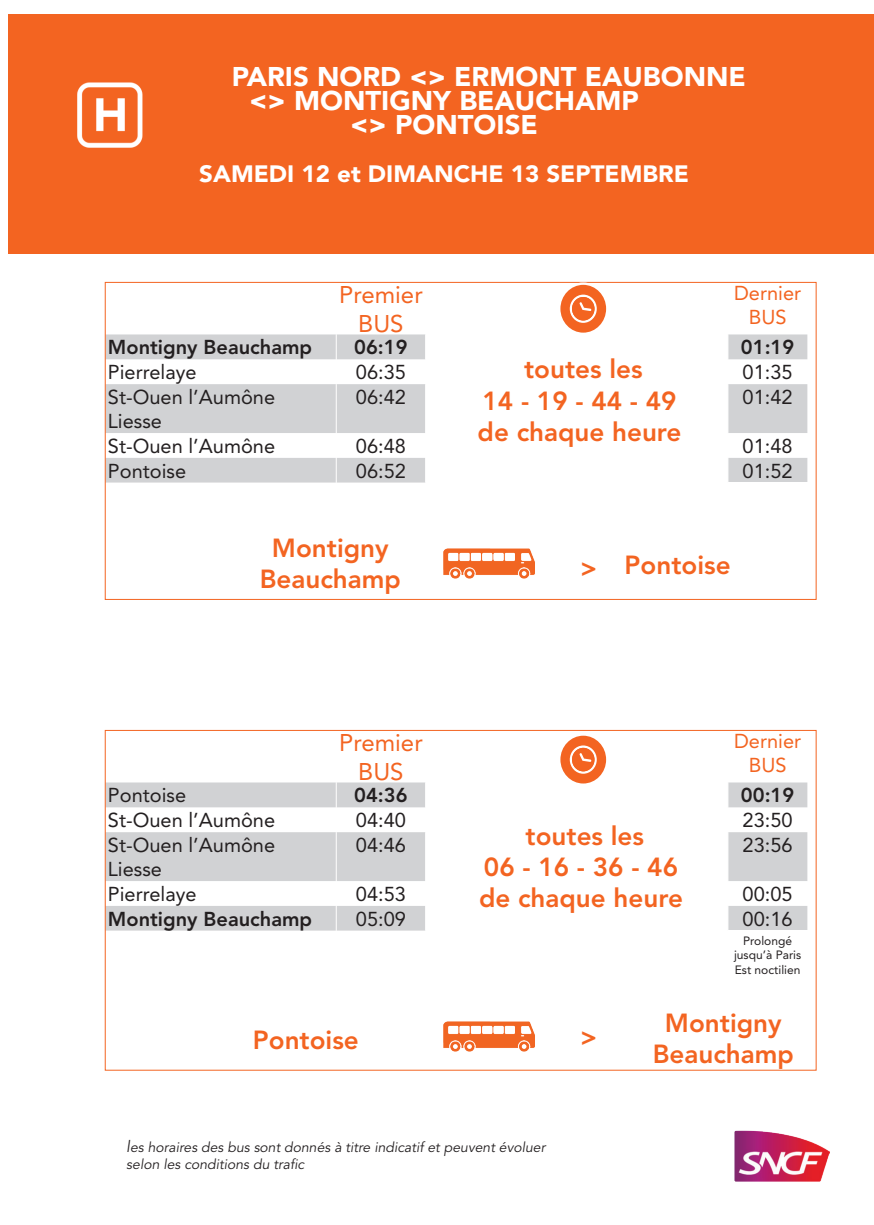
<style>
.page{position:relative;width:874px;height:1225px;background:#fff}
.page>*{position:absolute;margin:0;border:0;box-sizing:border-box;transform-origin:0 0}
.t1{font:900 26.8px "Avenir LT Std";color:#fff}
.t2{font:800 26px/31.2px "Avenir LT Std";color:#f36421;text-align:center}
.t3{font:24px/28.8px "Avenir LT Std";color:#f36421;text-align:center}
.t4{font:900 23.6px "Avenir LT Std";color:#fff}
.t5{font:20px/24px "Avenir LT Std";color:#231f20}
.t6{font:800 20px "Avenir LT Std";color:#231f20}
.t7{font:20px/24px "Avenir LT Std";color:#f36421;text-align:center}
.t8{font:italic 14px/16.8px "Avenir LT Std";color:#231f20}
.t9{font:12px/14.4px "Avenir LT Std";color:#231f20;text-align:center}
.s1{font-size:16px}
</style>
<div class="page">
<img style="left:734px;top:1130px;width:95px;height:51px">
<svg style="left:107px;top:334px;width:700px;height:148px"></svg>
<svg style="left:336px;top:334px;width:1px;height:50px"></svg>
<svg style="left:425px;top:334px;width:1px;height:50px"></svg>
<svg style="left:727px;top:334px;width:1px;height:50px"></svg>
<hr style="left:336px;top:384px;width:1px;height:49px;background:#fff">
<hr style="left:425px;top:384px;width:1px;height:49px;background:#fff">
<hr style="left:727px;top:384px;width:1px;height:49px;background:#fff">
<svg style="left:107px;top:433px;width:319px;height:50px"></svg>
<svg style="left:727px;top:433px;width:1px;height:49px"></svg>
<img style="left:427px;top:548px;width:126px;height:52px">
<svg style="left:558px;top:282px;width:50px;height:53px"></svg>
<div style="left:9px;top:14px;width:864px;height:240px;background:#f36421"></div>
<img style="left:77px;top:82px;width:66px;height:66px">
<svg style="left:107px;top:782px;width:700px;height:148px"></svg>
<svg style="left:336px;top:782px;width:1px;height:50px"></svg>
<svg style="left:425px;top:782px;width:1px;height:50px"></svg>
<svg style="left:727px;top:782px;width:1px;height:50px"></svg>
<hr style="left:336px;top:832px;width:1px;height:49px;background:#fff">
<hr style="left:425px;top:832px;width:1px;height:49px;background:#fff">
<hr style="left:727px;top:832px;width:1px;height:49px;background:#fff">
<svg style="left:107px;top:881px;width:319px;height:50px"></svg>
<svg style="left:727px;top:881px;width:1px;height:49px"></svg>
<hr style="left:336px;top:930px;width:1px;height:59px;background:#fff">
<hr style="left:425px;top:930px;width:1px;height:59px;background:#fff">
<img style="left:427px;top:1021px;width:126px;height:50px">
<svg style="left:558px;top:735px;width:50px;height:51px"></svg>
<h1 class="t1" style="left:232px;top:60px;width:515px">PARIS NORD &lt;&gt; ERMONT EAUBONNE</h1>
<h1 class="t1" style="left:249px;top:84px;width:391px">&lt;&gt; MONTIGNY BEAUCHAMP</h1>
<h1 class="t1" style="left:350px;top:108px;width:189px">&lt;&gt; PONTOISE</h1>
<p class="t4" style="left:199px;top:159px;width:491px">SAMEDI 12 et DIMANCHE 13 SEPTEMBRE</p>
<p class="t3" style="left:339px;top:281px;width:85px">Premier<br>BUS</p>
<p class="t7" style="left:733px;top:281px;width:69px">Dernier<br>BUS</p>
<p class="t6" style="left:108px;top:336px;width:206px">Montigny Beauchamp</p>
<p class="t6" style="left:354px;top:336px;width:55px">06:19</p>
<p class="t6" style="left:740px;top:336px;width:55px">01:19</p>
<p class="t5" style="left:108px;top:360px;width:90px">Pierrelaye</p>
<p class="t5" style="left:356px;top:360px;width:52px">06:35</p>
<p class="t5" style="left:742px;top:360px;width:52px">01:35</p>
<p class="t5" style="left:108px;top:385px;width:169px">St-Ouen l’Aumône<br>Liesse</p>
<p class="t5" style="left:356px;top:385px;width:52px">06:42</p>
<p class="t5" style="left:742px;top:385px;width:52px">01:42</p>
<p class="t5" style="left:108px;top:434px;width:169px">St-Ouen l’Aumône</p>
<p class="t5" style="left:356px;top:434px;width:52px">06:48</p>
<p class="t5" style="left:742px;top:434px;width:52px">01:48</p>
<p class="t5" style="left:108px;top:459px;width:80px">Pontoise</p>
<p class="t5" style="left:356px;top:459px;width:52px">06:52</p>
<p class="t5" style="left:742px;top:459px;width:52px">01:52</p>
<h2 class="t2" style="left:477px;top:354px;width:205px">toutes les<br>14 - 19 - 44 - 49 de chaque heure</h2>
<h2 class="t2" style="left:259px;top:532px;width:143px">Montigny<br>Beauchamp</h2>
<h2 class="t2" style="left:580px;top:549px;width:152px">&gt; Pontoise</h2>
<p class="t3" style="left:339px;top:728px;width:85px">Premier<br>BUS</p>
<p class="t7" style="left:733px;top:729px;width:69px">Dernier<br>BUS</p>
<p class="t5" style="left:108px;top:783px;width:80px">Pontoise</p>
<p class="t6" style="left:354px;top:783px;width:55px">04:36</p>
<p class="t6" style="left:740px;top:783px;width:55px">00:19</p>
<p class="t5" style="left:108px;top:808px;width:169px">St-Ouen l’Aumône</p>
<p class="t5" style="left:356px;top:808px;width:52px">04:40</p>
<p class="t5" style="left:742px;top:808px;width:52px">23:50</p>
<p class="t5" style="left:108px;top:833px;width:169px">St-Ouen l’Aumône<br>Liesse</p>
<p class="t5" style="left:356px;top:833px;width:52px">04:46</p>
<p class="t5" style="left:742px;top:833px;width:52px">23:56</p>
<p class="t5" style="left:108px;top:882px;width:90px">Pierrelaye</p>
<p class="t5" style="left:356px;top:882px;width:52px">04:53</p>
<p class="t5" style="left:742px;top:882px;width:52px">00:05</p>
<p class="t6" style="left:108px;top:907px;width:206px">Montigny Beauchamp</p>
<p class="t5" style="left:356px;top:907px;width:52px">05:09</p>
<p class="t5" style="left:742px;top:907px;width:52px">00:16</p>
<p class="t9" style="left:733px;top:933px;width:69px">Prolongé jusqu’à Paris<br>Est noctilien</p>
<h2 class="t2" style="left:652px;top:1007px;width:143px">Montigny<br>Beauchamp</h2>
<h2 class="t2" style="left:479px;top:820px;width:205px">toutes les<br>06 - 16 - 36 - 46 de chaque heure</h2>
<h2 class="t2" style="left:253px;top:1024px;width:107px">Pontoise</h2>
<h2 class="t2" style="left:580px;top:1021px;width:19px">&gt;</h2>
<p class="t8" style="left:126px;top:1139px;width:420px"><span class="s1">l</span>es horaires des bus sont donnés à titre indicatif et peuvent évoluer selon les conditions du trafic</p>
</div>
